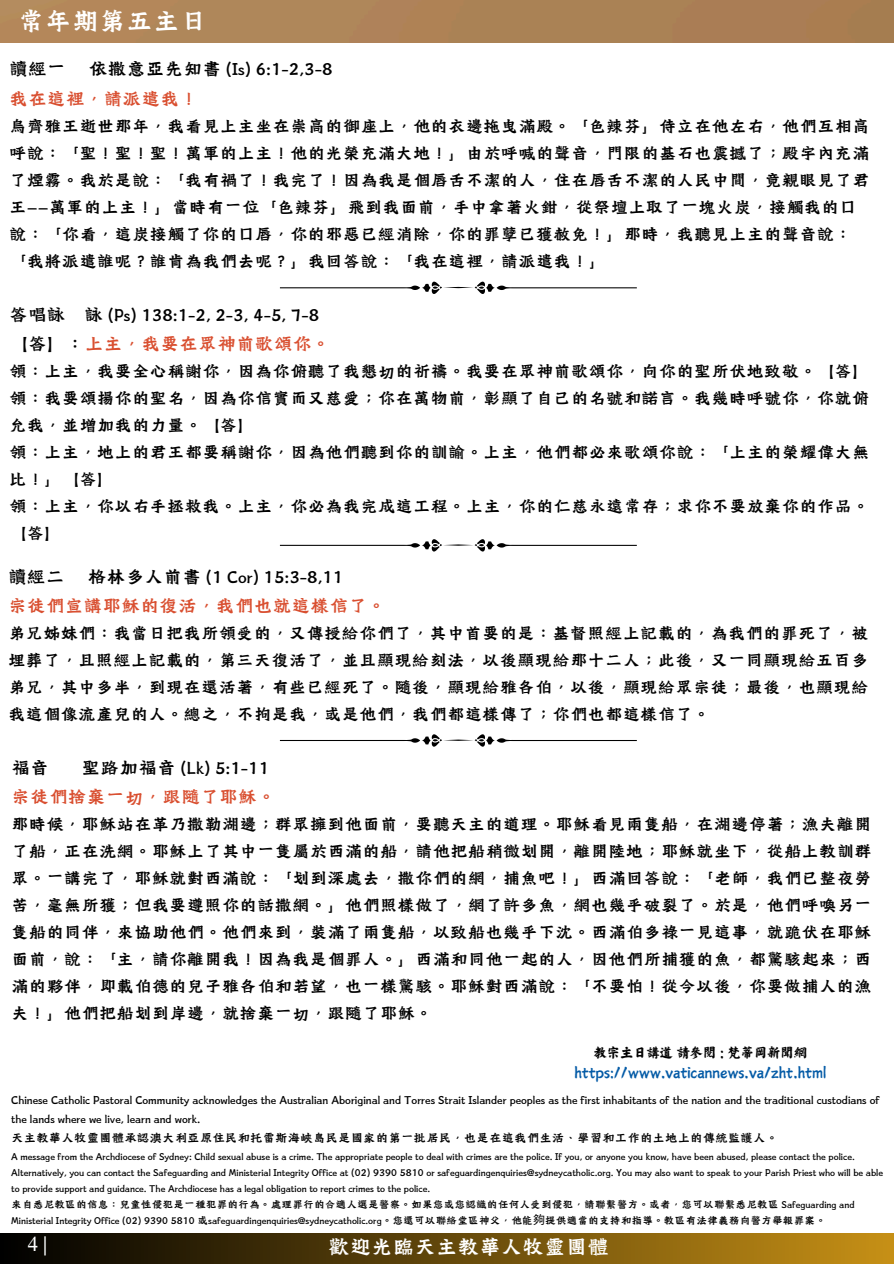
<style>
.page{position:relative;width:894px;height:1264px;background:#fff}
.page>*{position:absolute;margin:0;border:0;box-sizing:border-box;transform-origin:0 0}
.t1{font:30px "Canva Tide Kaplan HK";color:#fff}
.t2{font:24px "Canva Tide Kaplan HK";color:#fff}
.t3{font:21px/29.2px "Canva Tide Kaplan HK";color:#000}
.t4{font:20.4px "Times NRMT Pro";color:#fff}
.t5{font:19.5px/27px "Canva Tide Kaplan HK";color:#000;text-align:justify}
.t6{font:14.7px/20.1px "Canva Yi Cai TC";color:#035aa6;text-align:center}
.t7{font:13.95px/19.2px "Canva Tide Kaplan HK";color:#000}
.t8{font:12px/16px "Canva Tide Kaplan HK";color:#000}
.s1{color:#d94f30}
.s2{color:#000}
.s3{font-family:"Noto Sans CJ Ksc"}
</style>
<div class="page">
<div style="left:0;top:0;width:893px;height:43px;background:#af8255"></div>
<div style="left:0;top:1233px;width:893px;height:30px;background:linear-gradient(to right,#000,#c69016)"></div>
<svg style="left:280px;top:281px;width:356px;height:13px"></svg>
<svg style="left:280px;top:539px;width:356px;height:12px"></svg>
<svg style="left:280px;top:734px;width:356px;height:12px"></svg>
<h1 class="t1" style="left:18px;top:4px;width:191px">常年期第五主日</h1>
<h3 class="t3" style="left:9px;top:54px;width:325px">讀經一 依撒意亞先知書 (Is) 6:1-2,3-8<span class="s1">我在這裡，請派遣我！</span></h3>
<h3 class="t5" style="left:9px;top:111px;width:861px;text-align:left">烏齊雅王逝世那年，我看見上主坐在崇高的御座上，他的衣邊拖曳滿殿。「色辣芬」侍立在他左右，他們互相高呼說：「聖！聖！聖！萬軍的上主！他的光榮充滿大地！」由於呼喊的聲音，門限的基石也震撼了；殿宇內充滿了煙霧。我於是說：「我有禍了！我完了！因為我是個唇舌不潔的人，住在唇舌不潔的人民中間，竟親眼見了君王——萬軍的上主！」當時有一位「色辣芬」飛到我面前，手中拿著火鉗，從祭壇上取了一塊火炭，接觸我的口說：「你看，這炭接觸了你的口唇，你的邪惡已經消除，你的罪孽已獲赦免！」那時，我聽見上主的聲音說：「我將派遣誰呢？誰肯為我們去呢？」我回答說：「我在這裡，請派遣我！」</h3>
<p class="t3" style="left:9px;top:299px;width:323px">答唱詠 詠 (Ps) 138:1-2, 2-3, 4-5, 7-8【答】：<span class="s1">上主，我要在眾神前歌頌你。</span></p>
<p class="t5" style="left:9px;top:357px;width:861px;text-align:left">領：上主，我要全心稱謝你，因為你俯聽了我懇切的祈禱。我要在眾神前歌頌你，向你的聖所伏地致敬。【答】領：我要頌揚你的聖名，因為你信實而又慈愛；你在萬物前，彰顯了自己的名號和諾言。我幾時呼號你，你就俯允我，並增加我的力量。【答】<br>領：上主，地上的君王都要稱謝你，因為他們聽到你的訓諭。上主，他們都必來歌頌你說：「上主的榮耀偉大無比！」【答】<br>領：上主，你以右手拯救我。上主，你必為我完成這工程。上主，你的仁慈永遠常存；求你不要放棄你的作品。【答】</p>
<p class="t3" style="left:8px;top:561px;width:379px">讀經二 格林多人前書 (1 Cor) 15:3-8,11<br><span class="s1">宗徒們宣講耶穌的復活，我們也就這樣信了。</span></p>
<p class="t5" style="left:8px;top:619px;width:861px">弟兄姊妹們：我當日把我所領受的，又傳授給你們了，其中首要的是：基督照經上記載的，為我們的罪死了，被埋葬了，且照經上記載的，第三天復活了，並且顯現給刻法，以後顯現給那十二人；此後，又一同顯現給五百多弟兄，其中多半，到現在還活著，有些已經死了。隨後，顯現給雅各伯，以後，顯現給眾宗徒；最後，也顯現給我這個像流產兒的人。總之，不拘是我，或是他們，我們都這樣傳了；你們也都這樣信了。</p>
<h3 class="t3" style="left:11px;top:752px;width:39px">福音</h3>
<h3 class="t3" style="left:11px;top:752px;width:266px;text-indent:70px">聖路加福音 (Lk) 5:1-11<span class="s1">宗徒們捨棄一切，跟隨了耶穌。</span></h3>
<h3 class="t5" style="left:11px;top:810px;width:861px">那時候，耶穌站在革乃撒勒湖邊；群眾擁到他面前，要聽天主的道理。耶穌看見兩隻船，在湖邊停著；漁夫離開了船，正在洗網。耶穌上了其中一隻屬於西滿的船，請他把船稍微划開，離開陸地；耶穌就坐下，從船上教訓群眾。一講完了，耶穌就對西滿說：「划到深處去，撒你們的網，捕魚吧！」西滿回答說：「老師，我們已整夜勞苦，毫無所獲；但我要遵照你的話撒網。」他們照樣做了，網了許多魚，網也幾乎破裂了。於是，他們呼喚另一隻船的同伴，來協助他們。他們來到，裝滿了兩隻船，以致船也幾乎下沈。西滿伯多祿一見這事，就跪伏在耶穌面前，說：「主，請你離開我！因為我是個罪人。」西滿和同他一起的人，因他們所捕獲的魚，都驚駭起來；西滿的夥伴，即載伯德的兒子雅各伯和若望，也一樣驚駭。耶穌對西滿說：「不要怕！從今以後，你要做捕人的漁夫！」他們把船划到岸邊，就捨棄一切，跟隨了耶穌。</h3>
<h4 class="t6" style="left:574px;top:1042px;width:253px"><span class="s2">教宗主日講道請參閱 : 梵蒂岡新聞網</span>https://www.vaticannews.va/zht.html</h4>
<p class="t7" style="left:11px;top:1089px;width:869px">Chinese Catholic Pastoral Community acknowledges the Australian Aboriginal and Torres Strait Islander peoples as the first inhabitants of the nation and the traditional custodians of the lands where we live, learn and work.<br>天主教華人牧靈團體承認澳大利亞原住民和托雷斯海峽島民是國家的第一批居民，也是在這我們生活、學習和工作的土地上的傳統監護人。</p>
<h3 class="t8" style="left:11px;top:1147px;width:873px">A message from the Archdiocese of Sydney: Child sexual abuse is a crime. The appropriate people to deal with crimes are the police. If you, or anyone you know, have been abused, please contact the police.<br>Alternatively, you can contact the Safeguarding and Ministerial Integrity Office at (02) 9390 5810 or safeguardingenquiries@sydneycatholic.org. You may also want to speak to your Parish Priest who will be able to provide support and guidance. The Archdiocese has a legal obligation to report crimes to the police.</h3>
<h4 class="t8" style="left:11px;top:1195px;width:844px">來自悉尼教區的信息：兒童性侵犯是一種犯罪的行為。處理罪行的合適人選是警察。如果您或您認識的任何人受到侵犯，請聯繫警方。或者，您可以聯繫悉尼教區 Safeguarding and<br>Ministerial Integrity Office (02) 9390 5810 或safeguardingenquiries@sydneycatholic.org。您還可以聯絡堂區神父，他能<span class="s3">夠</span>提供適當的支持和指導。教區有法律義務向警方舉報罪案。</h4>
<h3 class="t4" style="left:28px;top:1236px;width:21px">4|</h3>
<p class="t2" style="left:328px;top:1232px;width:282px">歡迎光臨天主教華人牧靈團體</p>
</div>
